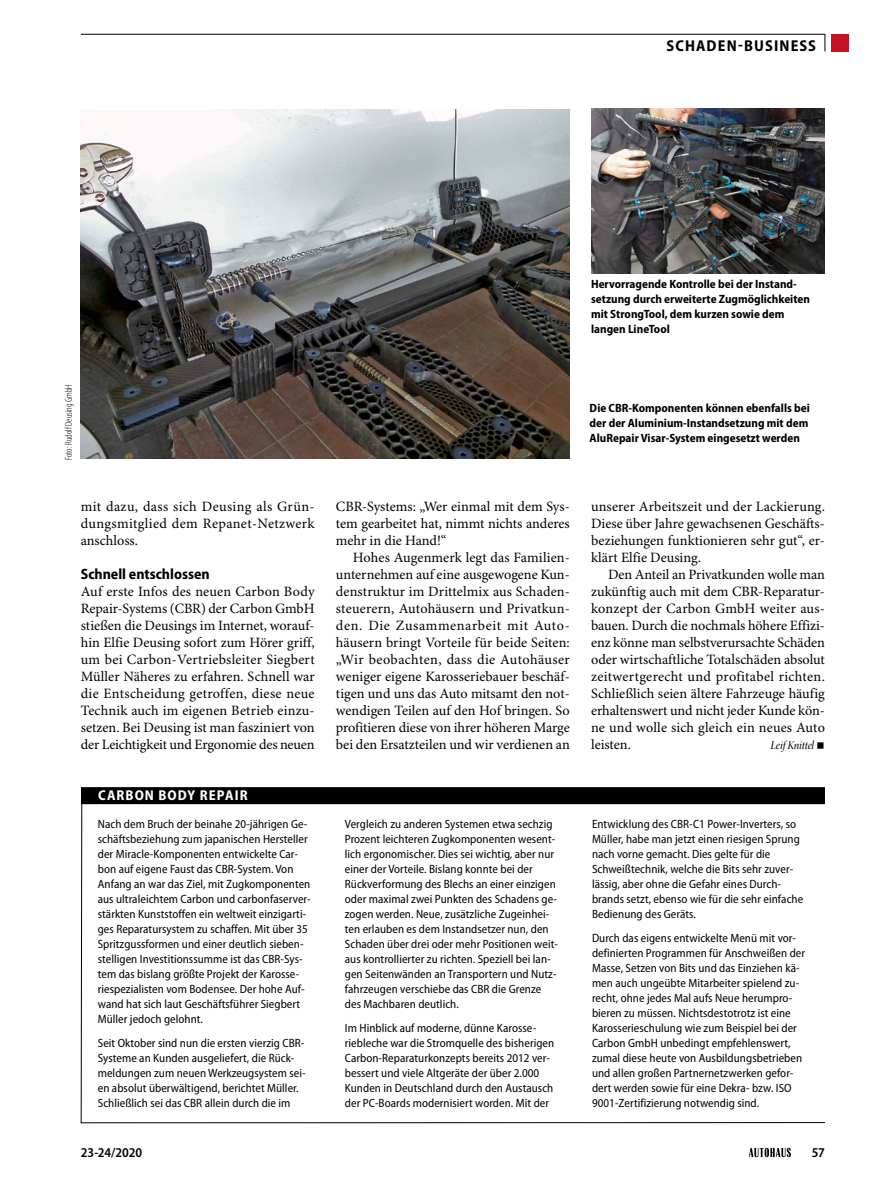
<style>
.page{position:relative;width:893px;height:1187px;background:#fff}
.page>*{position:absolute;margin:0;border:0;box-sizing:border-box;transform-origin:0 0}
.Category_Rubrik_rech{font:700 semi-condensed 15.75px "Myriad Pro";letter-spacing:.07em;color:#000}
.SectionHeading_1_Zwi{font:700 semi-condensed 15px "Myriad Pro";color:#000}
.Para_GT_Einzug{font:14.25px/17px "Minion Pro";letter-spacing:.005em;color:#000;text-align:justify}
.Para_GT{font:14.25px/17px "Minion Pro";letter-spacing:-.005em;color:#000;text-align:justify}
.Box_Heading_Überschr{font:700 semi-condensed 14.25px "Myriad Pro";letter-spacing:.075em;color:#fff}
.NoXML_Pagina{font:600 semi-condensed 13.5px "Myriad Pro";letter-spacing:-.01em;color:#000}
.Para_Box_Standard{font:semi-condensed 12px/15px "Myriad Pro";letter-spacing:.005em;color:#000}
.Image_Caption_Biti_S{font:700 semi-condensed 12px/15px "Myriad Pro";color:#000}
.Para_GT_Einzug-2{font:12px "Minion Pro Medium Cn It Disp";letter-spacing:-.01em;color:#000}
.Image_Source_Bildque{font:300 condensed 9.75px "Myriad Pro";color:#000}
.s1{font-family:"Minion Pro";font-size:21.75px}
</style>
<div class="page">
<img style="left:81px;top:109px;width:489px;height:350px">
<img style="left:591px;top:108px;width:234px;height:165px">
<div style="left:81px;top:787px;width:744px;height:17px;background:#000"></div>
<svg style="left:80px;top:804px;width:745px;height:319px"></svg>
<div style="left:832px;top:34px;width:17px;height:17px;background:#c41423"></div>
<svg style="left:749px;top:1147px;width:42px;height:10px"></svg>
<hr style="left:81px;top:34px;width:744px;height:1px;background:#000">
<svg style="left:825px;top:34px;width:1px;height:17px"></svg>
<p class="Category_Rubrik_rech" style="left:667px;top:37px;width:151px">SCHADEN-BUSINESS</p>
<p class="Image_Source_Bildque" style="left:63px;top:460px;width:77px;rotate:-90deg">Foto: Rudolf Deusing GmbH</p>
<p class="Para_GT_Einzug" style="left:81px;top:498px;width:235px">mit dazu, dass sich Deusing als Grün&shy;dungsmitglied dem Repanet-Netzwerk anschloss.</p>
<p class="SectionHeading_1_Zwi" style="left:81px;top:565px;width:130px">Schnell entschlossen</p>
<p class="Para_GT" style="left:81px;top:583px;width:235px">Auf erste Infos des neuen Carbon Body Repair-Systems (CBR) der Carbon GmbH stießen die Deusings im Internet, worauf&shy;hin Elfie Deusing sofort zum Hörer griff, um bei Carbon-Vertriebsleiter Siegbert Müller Näheres zu erfahren. Schnell war die Entscheidung getroffen, diese neue Technik auch im eigenen Betrieb einzu&shy;setzen. Bei Deusing ist man fasziniert von der Leichtigkeit und Ergonomie des neuen</p>
<p class="Box_Heading_Überschr" style="left:98px;top:787px;width:151px">CARBON BODY REPAIR</p>
<p class="Para_Box_Standard" style="left:98px;top:817px;width:214px">Nach dem Bruch der beinahe 20-jährigen Ge&shy;schäftsbeziehung zum japanischen Hersteller der Miracle-Komponenten entwickelte Car&shy;bon auf eigene Faust das CBR-System. Von Anfang an war das Ziel, mit Zugkomponenten aus ultraleichtem Carbon und carbonfaserver&shy;stärkten Kunststoffen ein weltweit einzigarti&shy;ges Reparatursystem zu schaffen. Mit über 35<br>Spritzgussformen und einer deutlich sieben&shy;stelligen Investitionssumme ist das CBR-Sys&shy;tem das bislang größte Projekt der Karosse&shy;riespezialisten vom Bodensee. Der hohe Auf&shy;wand hat sich laut Geschäftsführer Siegbert Müller jedoch gelohnt.</p>
<p class="Para_Box_Standard" style="left:98px;top:1035px;width:209px">Seit Oktober sind nun die ersten vierzig CBR-Systeme an Kunden ausgeliefert, die Rück&shy;meldungen zum neuen Werkzeugsystem sei&shy;en absolut überwältigend, berichtet Müller.<br>Schließlich sei das CBR allein durch die im</p>
<p class="Image_Caption_Biti_S" style="left:591px;top:277px;width:220px">Hervorragende Kontrolle bei der Instand&shy;setzung durch erweiterte Zugmöglichkeiten mit StrongTool, dem kurzen sowie dem langen LineTool</p>
<p class="Image_Caption_Biti_S" style="left:590px;top:401px;width:222px">Die CBR-Komponenten können ebenfalls bei der der Aluminium-Instandsetzung mit dem<br>AluRepair Visar-System eingesetzt werden</p>
<p class="Para_GT" style="left:336px;top:498px;width:235px">CBR-Systems: „Wer einmal mit dem Sys&shy;tem gearbeitet hat, nimmt nichts anderes mehr in die Hand!“</p>
<p class="Para_GT_Einzug" style="left:336px;top:549px;width:235px;text-indent:17px">Hohes Augenmerk legt das Familien&shy;unternehmen auf eine ausgewogene Kun&shy;denstruktur im Drittelmix aus Schaden&shy;steuerern, Autohäusern und Privatkun&shy;den. Die Zusammenarbeit mit Auto&shy;häusern bringt Vorteile für beide Seiten: „Wir beobachten, dass die Autohäuser weniger eigene Karosseriebauer beschäf&shy;tigen und uns das Auto mitsamt den not&shy;wendigen Teilen auf den Hof bringen. So profitieren diese von ihrer höheren Marge bei den Ersatzteilen und wir verdienen an</p>
<p class="Para_GT_Einzug" style="left:591px;top:498px;width:235px">unserer Arbeitszeit und der Lackierung.<br>Diese über Jahre gewachsenen Geschäfts&shy;beziehungen funktionieren sehr gut“, er&shy;klärt Elfie Deusing.</p>
<p class="Para_GT_Einzug" style="left:591px;top:566px;width:235px;text-indent:17px">Den Anteil an Privatkunden wolle man zukünftig auch mit dem CBR-Reparatur&shy;konzept der Carbon GmbH weiter aus&shy;bauen. Durch die nochmals höhere Effizi&shy;enz könne man selbstverursachte Schäden oder wirtschaftliche Totalschäden absolut zeitwertgerecht und profitabel richten.<br>Schließlich seien ältere Fahrzeuge häufig erhaltenswert und nicht jeder Kunde kön&shy;ne und wolle sich gleich ein neues Auto leisten.</p>
<p class="Para_GT_Einzug-2" style="left:770px;top:737px;width:56px">Leif Knittel <span class="s1">■</span></p>
<p class="Para_Box_Standard" style="left:345px;top:817px;width:215px">Vergleich zu anderen Systemen etwa sechzig Prozent leichteren Zugkomponenten wesent&shy;lich ergonomischer. Dies sei wichtig, aber nur einer der Vorteile. Bislang konnte bei der Rückverformung des Blechs an einer einzigen oder maximal zwei Punkten des Schadens ge&shy;zogen werden. Neue, zusätzliche Zugeinhei&shy;ten erlauben es dem Instandsetzer nun, den Schaden über drei oder mehr Positionen weit&shy;aus kontrollierter zu richten. Speziell bei lan&shy;gen Seitenwänden an Transportern und Nutz&shy;fahrzeugen verschiebe das CBR die Grenze des Machbaren deutlich.</p>
<p class="Para_Box_Standard" style="left:345px;top:1020px;width:211px">Im Hinblick auf moderne, dünne Karosse&shy;riebleche war die Stromquelle des bisherigen Carbon-Reparaturkonzepts bereits 2012 ver&shy;bessert und viele Altgeräte der über 2.000<br>Kunden in Deutschland durch den Austausch der PC-Boards modernisiert worden. Mit der</p>
<p class="Para_Box_Standard" style="left:592px;top:817px;width:213px">Entwicklung des CBR-C1 Power-Inverters, so Müller, habe man jetzt einen riesigen Sprung nach vorne gemacht. Dies gelte für die Schweißtechnik, welche die Bits sehr zuver&shy;lässig, aber ohne die Gefahr eines Durch&shy;brands setzt, ebenso wie für die sehr einfache Bedienung des Geräts.</p>
<p class="Para_Box_Standard" style="left:592px;top:930px;width:215px">Durch das eigens entwickelte Menü mit vor&shy;definierten Programmen für Anschweißen der Masse, Setzen von Bits und das Einziehen kä&shy;men auch ungeübte Mitarbeiter spielend zu&shy;recht, ohne jedes Mal aufs Neue herumpro&shy;bieren zu müssen. Nichtsdestotrotz ist eine Karosserieschulung wie zum Beispiel bei der Carbon GmbH unbedingt empfehlenswert, zumal diese heute von Ausbildungsbetrieben und allen großen Partnernetzwerken gefor&shy;dert werden sowie für eine Dekra- bzw. ISO 9001-Zertifizierung notwendig sind.</p>
<p class="NoXML_Pagina" style="left:81px;top:1144px;width:63px">23-24/2020</p>
<p class="NoXML_Pagina" style="left:812px;top:1144px;width:15px">57</p>
</div>
